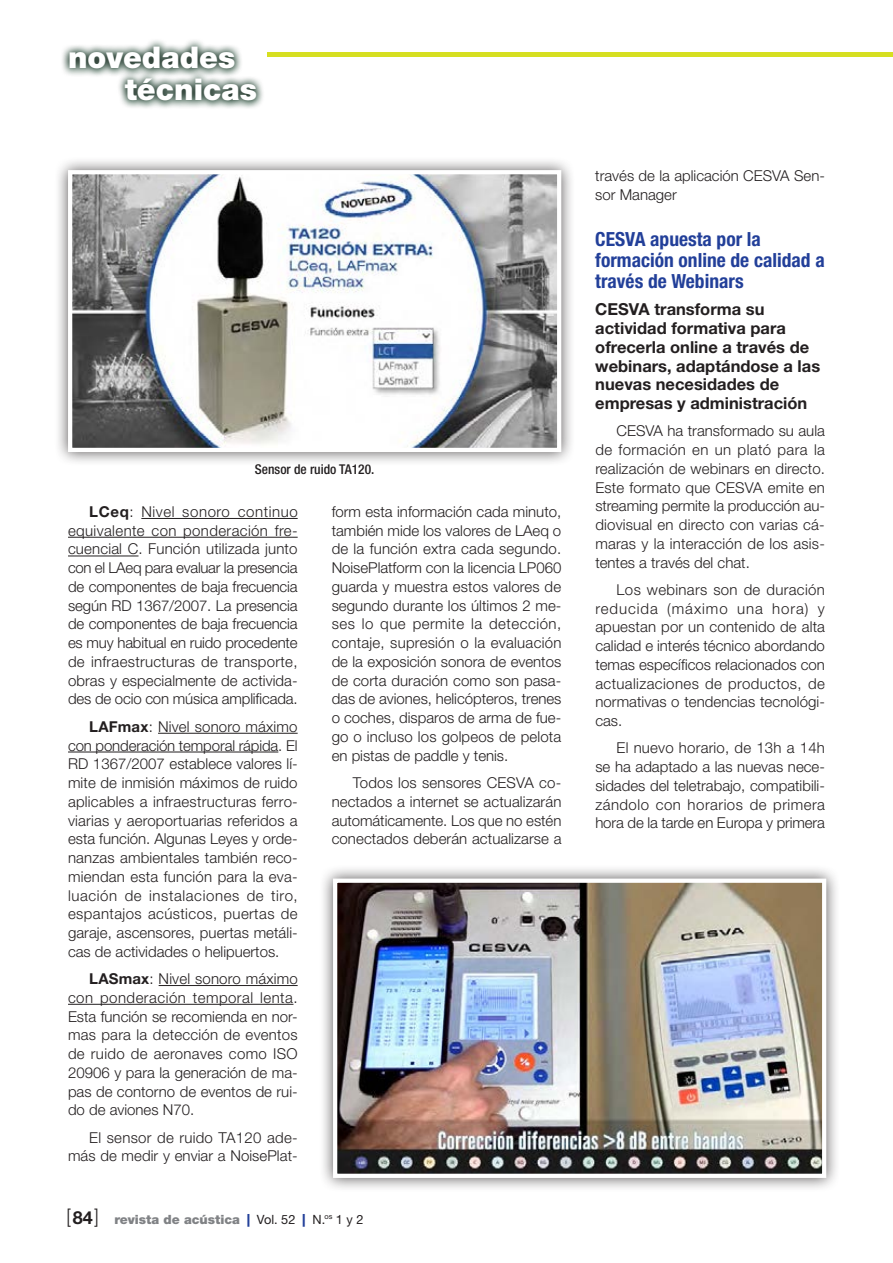
<style>
.page{position:relative;width:893px;height:1263px;background:#fff}
.page>*{position:absolute;margin:0;border:0;box-sizing:border-box;transform-origin:0 0}
.t1{font:900 30px/32px "Helvetica Neue LT Std";color:#fff}
.t2{font:300 19.8px "Helvetica Neue LT Std";color:#231f20;scale:.91 1}
.t3{font:700 condensed 19.5px/21px "Helvetica Neue LT Std";color:#223f99}
.t4{font:700 16.5px/18.8px "Helvetica Neue LT Std";color:#231f20}
.t5{font:300 15px/18.8px "Helvetica Neue LT Std";letter-spacing:.005em;color:#231f20;text-align:justify}
.t6{font:500 condensed 13.5px "Helvetica Neue LT Std";color:#231f20}
.t7{font:900 12.75px "Helvetica Neue LT Std";color:#808285}
.s1{font-weight:700}
.s2{font-weight:700;font-size:18px}
.s3{color:#223f99}
.s4{font-weight:400;color:#231f20}
</style>
<div class="page">
<hr style="left:267px;top:53px;width:626px;height:4px;background:#d6df21">
<svg style="left:62px;top:40px;width:179px;height:36px"></svg>
<svg style="left:116px;top:70px;width:147px;height:38px"></svg>
<div style="left:319px;top:864px;width:521px;height:328px;background:#231f20;opacity:.75"></div>
<img style="left:338px;top:883px;width:483px;height:290px">
<div style="left:333px;top:878px;width:493px;height:300px;border:4px solid #fff"></div>
<hr style="left:141px;top:518px;width:157px;height:1px;background:#231f20">
<hr style="left:68px;top:537px;width:230px;height:1px;background:#231f20">
<hr style="left:68px;top:556px;width:71px;height:1px;background:#231f20">
<hr style="left:158px;top:733px;width:140px;height:1px;background:#231f20">
<hr style="left:68px;top:752px;width:210px;height:1px;background:#231f20">
<hr style="left:159px;top:985px;width:139px;height:1px;background:#231f20">
<hr style="left:68px;top:1004px;width:225px;height:1px;background:#231f20">
<div style="left:54px;top:156px;width:521px;height:310px;background:#231f20;opacity:.75"></div>
<img style="left:73px;top:175px;width:483px;height:272px">
<div style="left:68px;top:170px;width:493px;height:282px;border:4px solid #fff"></div>
<h1 class="t1" style="left:125px;top:41px;width:134px;text-indent:-57px">novedades técnicas</h1>
<p class="t6" style="left:255px;top:462px;width:121px">Sensor de ruido TA120.</p>
<p class="t5" style="left:68px;top:502px;width:231px;text-indent:21px"><span class="s1">LCeq</span>: Nivel sonoro continuo equivalente con ponderación fre&shy;cuencial C. Función utilizada junto con el LAeq para evaluar la presencia de componentes de baja frecuencia según RD 1367/2007. La presencia de componentes de baja frecuencia es muy habitual en ruido procedente de infraestructuras de transporte, obras y especialmente de activida&shy;des de ocio con música amplificada.</p>
<p class="t5" style="left:68px;top:717px;width:231px;text-indent:21px"><span class="s1">LAFmax</span>: Nivel sonoro máximo con ponderación temporal rápida. El RD 1367/2007 establece valores lí&shy;mite de inmisión máximos de ruido aplicables a infraestructuras ferro&shy;viarias y aeroportuarias referidos a esta función. Algunas Leyes y orde&shy;nanzas ambientales también reco&shy;miendan esta función para la eva&shy;luación de instalaciones de tiro, espantajos acústicos, puertas de garaje, ascensores, puertas metáli&shy;cas de actividades o helipuertos.</p>
<p class="t5" style="left:68px;top:969px;width:231px;text-indent:21px"><span class="s1">LASmax</span>: Nivel sonoro máximo con ponderación temporal lenta.<br>Esta función se recomienda en nor&shy;mas para la detección de eventos de ruido de aeronaves como ISO 20906 y para la generación de ma&shy;pas de contorno de eventos de rui&shy;do de aviones N70.</p>
<p class="t5" style="left:68px;top:1127px;width:231px;text-align:right">El sensor de ruido TA120 ade&shy;más de medir y enviar a NoisePlat-</p>
<p class="t5" style="left:332px;top:502px;width:231px">form esta información cada minuto, también mide los valores de LAeq o de la función extra cada segundo.<br>NoisePlatform con la licencia LP060 guarda y muestra estos valores de segundo durante los últimos 2 me&shy;ses lo que permite la detección, contaje, supresión o la evaluación de la exposición sonora de eventos de corta duración como son pasa&shy;das de aviones, helicópteros, trenes o coches, disparos de arma de fue&shy;go o incluso los golpeos de pelota en pistas de paddle y tenis.</p>
<p class="t5" style="left:332px;top:773px;width:231px;text-indent:21px">Todos los sensores CESVA co&shy;nectados a internet se actualizarán automáticamente. Los que no estén conectados deberán actualizarse a</p>
<h2 class="t2" style="left:67px;top:1204px;width:37px">[<span class="s2">84</span>]</h2>
<p class="t7" style="left:114px;top:1212px;width:251px">revista de acústica <span class="s3">|</span> <span class="s4">Vol. 52</span> <span class="s3">|</span> <span class="s4">N.</span><sup>os</sup> <span class="s4">1 y 2</span></p>
<p class="t5" style="left:595px;top:166px;width:231px">través de la aplicación CESVA Sen&shy;sor Manager</p>
<h3 class="t3" style="left:595px;top:228px;width:231px">CESVA apuesta por la formación online de calidad a través de Webinars</h3>
<p class="t4" style="left:595px;top:300px;width:226px">CESVA transforma su actividad formativa para ofrecerla online a través de webinars, adaptándose a las nuevas necesidades de empresas y administración</p>
<p class="t5" style="left:595px;top:421px;width:231px;text-indent:21px">CESVA ha transformado su aula de formación en un plató para la realización de webinars en directo.<br>Este formato que CESVA emite en streaming permite la producción au&shy;diovisual en directo con varias cá&shy;maras y la interacción de los asis&shy;tentes a través del chat.</p>
<p class="t5" style="left:595px;top:580px;width:231px;text-indent:21px">Los webinars son de duración reducida (máximo una hora) y apuestan por un contenido de alta calidad e interés técnico abordando temas específicos relacionados con actualizaciones de productos, de normativas o tendencias tecnológi&shy;cas.</p>
<p class="t5" style="left:595px;top:738px;width:231px;text-indent:21px">El nuevo horario, de 13h a 14h se ha adaptado a las nuevas nece&shy;sidades del teletrabajo, compatibili&shy;zándolo con horarios de primera hora de la tarde en Europa y primera</p>
</div>
